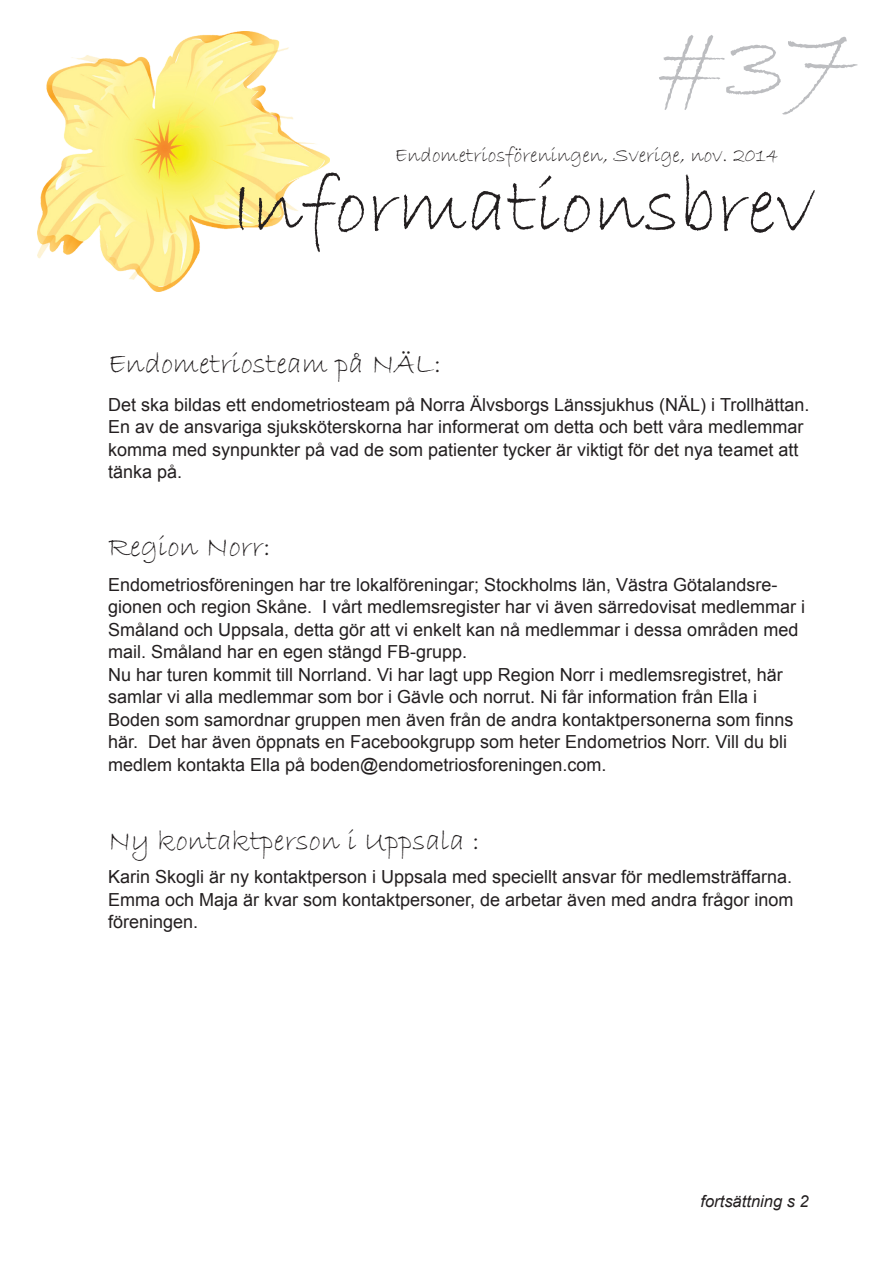
<style>
.page{position:relative;width:893px;height:1263px;background:#fff}
.page>*{position:absolute;margin:0;border:0;box-sizing:border-box;transform-origin:0 0}
.t1{font:108px "Bradley Hand ITC";color:#bcbdc0}
.t2{font:81px "Bradley Hand ITC";color:#231f20}
.t3{font:30px "Bradley Hand ITC";color:#231f20}
.t4{font:21px "Bradley Hand ITC";color:#231f20}
.t5{font:18px/22.5px "Arial";color:#231f20}
.t6{font:italic 16.5px "Arial";color:#231f20}
</style>
<div class="page">
<img style="left:38px;top:32px;width:292px;height:260px">
<h1 class="t1" style="left:658px;top:-5px;width:199px">#37</h1>
<p class="t4" style="left:395px;top:142px;width:386px">Endometriosföreningen, Sverige, nov. 2014</p>
<h2 class="t2" style="left:231px;top:155px;width:585px">Informationsbrev</h2>
<h3 class="t3" style="left:108px;top:345px;width:335px">Endometriosteam på NÄL:</h3>
<p class="t5" style="left:108px;top:393px;width:703px">Det ska bildas ett endometriosteam på Norra Älvsborgs Länssjukhus (NÄL) i Trollhättan.<br>En av de ansvariga sjuksköterskorna har informerat om detta och bett våra medlemmar komma med synpunkter på vad de som patienter tycker är viktigt för det nya teamet att tänka på.</p>
<h3 class="t3" style="left:108px;top:527px;width:164px">Region Norr:</h3>
<p class="t5" style="left:108px;top:573px;width:699px">Endometriosföreningen har tre lokalföreningar; Stockholms län, Västra Götalandsre&shy;gionen och region Skåne. I vårt medlemsregister har vi även särredovisat medlemmar i Småland och Uppsala, detta gör att vi enkelt kan nå medlemmar i dessa områden med mail. Småland har en egen stängd FB-grupp.<br>Nu har turen kommit till Norrland. Vi har lagt upp Region Norr i medlemsregistret, här samlar vi alla medlemmar som bor i Gävle och norrut. Ni får information från Ella i Boden som samordnar gruppen men även från de andra kontaktpersonerna som finns här. Det har även öppnats en Facebookgrupp som heter Endometrios Norr. Vill du bli medlem kontakta Ella på boden@endometriosforeningen.com.</p>
<h3 class="t3" style="left:108px;top:821px;width:373px">Ny kontaktperson i Uppsala :</h3>
<p class="t5" style="left:108px;top:866px;width:687px;text-align:justify">Karin Skogli är ny kontaktperson i Uppsala med speciellt ansvar för medlemsträffarna.<br>Emma och Maja är kvar som kontaktpersoner, de arbetar även med andra frågor inom föreningen.</p>
<p class="t6" style="left:700px;top:1190px;width:110px">fortsättning s 2</p>
</div>
